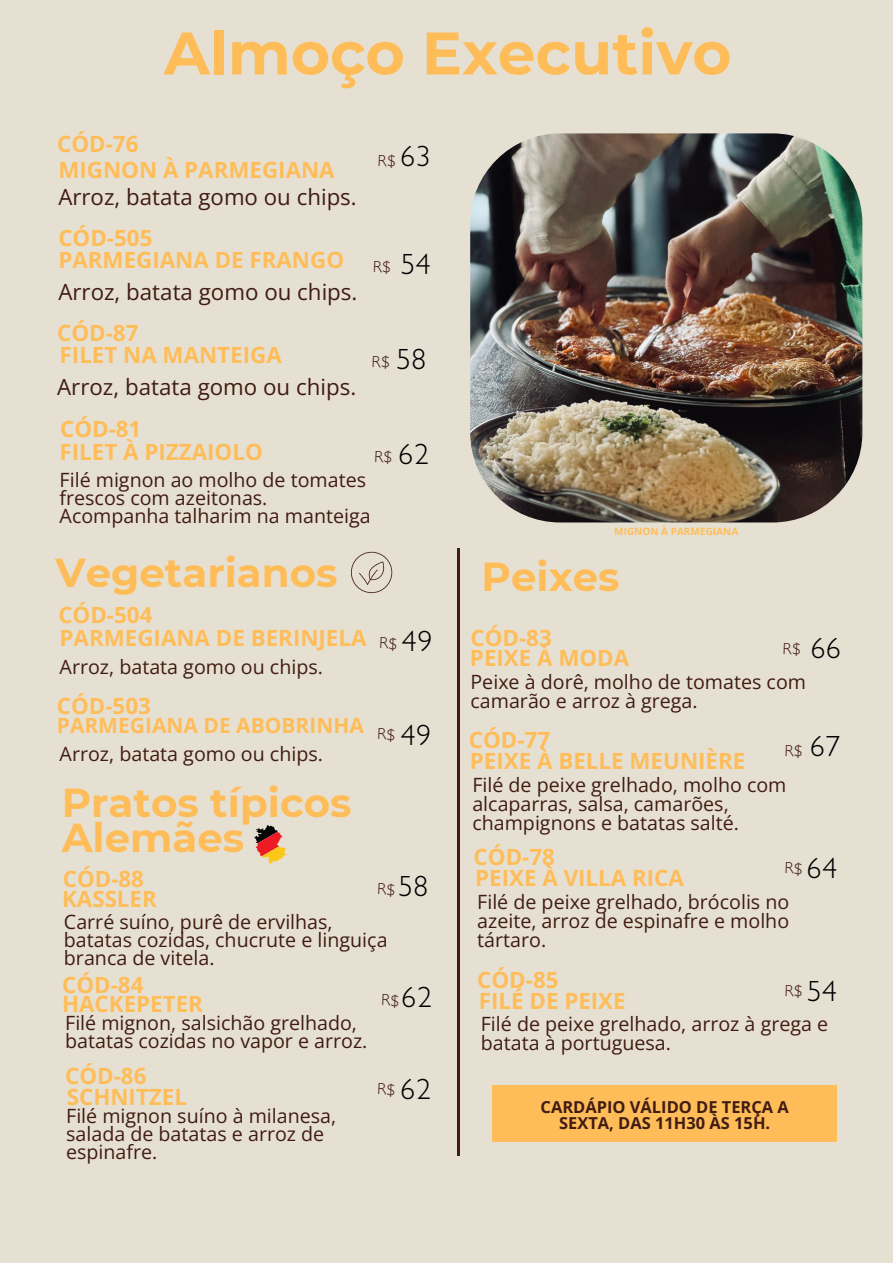
<style>
.page{position:relative;width:893px;height:1264px;background:#fff}
.page>*{position:absolute;margin:0;border:0;box-sizing:border-box;transform-origin:0 0}
.t1{font:700 60px "Montserrat";color:#ffbd59}
.t2{font:700 40.35px/34.8px "Montserrat";color:#ffbd59}
.t3{font:300 29.4px "Gill Sans Nova";letter-spacing:.03em;color:#000}
.t4{font:700 22.35px "Open Sans";color:#ffbd59}
.t5{font:22.35px "Open Sans";color:#401c13}
.t6{font:700 21px "Open Sans";color:#ffbd59}
.t7{font:19.65px/18px "Open Sans";color:#401c13}
.t8{font:700 16.5px/15.8px "Open Sans";color:#401c13;text-align:center}
.t9{font:700 10.05px "Open Sans";color:#ffbd59}
</style>
<div class="page">
<div style="left:0;top:0;width:892px;height:1262px;background:#e6e0d2"></div>
<div style="left:492px;top:1085px;width:344px;height:57px;background:#ffbd59"></div>
<img style="left:470px;top:133px;width:392px;height:389px;border-radius:90px">
<svg style="left:351px;top:552px;width:41px;height:41px"></svg>
<hr style="left:457px;top:548px;width:3px;height:607px;background:#401c13">
<svg style="left:254px;top:825px;width:33px;height:39px"></svg>
<p class="t1" style="left:164px;top:16px;width:569px">Almoço Executivo</p>
<p class="t4" style="left:57px;top:128px;width:83px">CÓD-76</p>
<p class="t4" style="left:58px;top:154px;width:278px">MIGNON À PARMEGIANA</p>
<p class="t5" style="left:58px;top:181px;width:300px">Arroz, batata gomo ou chips.</p>
<p class="t4" style="left:58px;top:222px;width:96px">CÓD-505</p>
<p class="t4" style="left:58px;top:244px;width:287px">PARMEGIANA DE FRANGO</p>
<p class="t5" style="left:58px;top:276px;width:300px">Arroz, batata gomo ou chips.</p>
<p class="t4" style="left:57px;top:317px;width:83px">CÓD-87</p>
<p class="t4" style="left:60px;top:339px;width:223px">FILET NA MANTEIGA</p>
<p class="t5" style="left:57px;top:371px;width:300px">Arroz, batata gomo ou chips.</p>
<p class="t4" style="left:60px;top:413px;width:83px">CÓD-81</p>
<p class="t4" style="left:60px;top:436px;width:205px">FILET À PIZZAIOLO</p>
<p class="t7" style="left:60px;top:470px;width:312px">Filé mignon ao molho de tomates frescos com azeitonas.<br>Acompanha talharim na manteiga</p>
<p class="t2" style="left:56px;top:555px;width:283px">Vegetarianos</p>
<p class="t4" style="left:60px;top:622px;width:308px">PARMEGIANA DE BERINJELA</p>
<p class="t7" style="left:60px;top:657px;width:265px">Arroz, batata gomo ou chips.</p>
<p class="t4" style="left:58px;top:599px;width:96px">CÓD-504</p>
<p class="t4" style="left:57px;top:690px;width:96px">CÓD-503</p>
<p class="t6" style="left:57px;top:711px;width:308px">PARMEGIANA DE ABOBRINHA</p>
<p class="t7" style="left:60px;top:744px;width:265px">Arroz, batata gomo ou chips.</p>
<p class="t3" style="left:400px;top:133px;width:32px">63</p>
<p class="t3" style="left:400px;top:240px;width:32px">54</p>
<p class="t3" style="left:396px;top:335px;width:32px">58</p>
<p class="t3" style="left:398px;top:430px;width:32px">62</p>
<p class="t3" style="left:402px;top:618px;width:32px">49</p>
<p class="t3" style="left:400px;top:711px;width:32px">49</p>
<p class="t2" style="left:62px;top:785px;width:291px">Pratos típicos<br>Alemães</p>
<p class="t4" style="left:62px;top:883px;width:96px">KASSLER</p>
<p class="t7" style="left:64px;top:912px;width:325px">Carré suíno, purê de ervilhas, batatas cozidas, chucrute e linguiça branca de vitela.</p>
<p class="t4" style="left:63px;top:863px;width:83px">CÓD-88</p>
<p class="t3" style="left:398px;top:862px;width:32px">58</p>
<p class="t4" style="left:62px;top:968px;width:83px">CÓD-84</p>
<p class="t4" style="left:62px;top:988px;width:142px">HACKEPETER</p>
<p class="t7" style="left:65px;top:1013px;width:304px">Filé mignon, salsichão grelhado, batatas cozidas no vapor e arroz.</p>
<p class="t4" style="left:65px;top:1059px;width:83px">CÓD-86</p>
<p class="t4" style="left:67px;top:1081px;width:122px">SCHNITZEL</p>
<p class="t7" style="left:66px;top:1106px;width:271px">Filé mignon suíno à milanesa, salada de batatas e arroz de espinafre.</p>
<p class="t3" style="left:401px;top:974px;width:32px">62</p>
<p class="t3" style="left:400px;top:1066px;width:32px">62</p>
<p class="t9" style="left:614px;top:524px;width:125px">MIGNON À PARMEGIANA</p>
<p class="t2" style="left:481px;top:559px;width:139px">Peixes</p>
<p class="t4" style="left:470px;top:622px;width:83px">CÓD-83</p>
<p class="t3" style="left:810px;top:624px;width:32px">66</p>
<p class="t4" style="left:470px;top:642px;width:161px">PEIXE À MODA</p>
<p class="t7" style="left:470px;top:672px;width:337px;line-height:19px">Peixe à dorê, molho de tomates com camarão e arroz à grega.</p>
<p class="t4" style="left:468px;top:724px;width:83px">CÓD-77</p>
<p class="t3" style="left:810px;top:722px;width:32px">67</p>
<p class="t4" style="left:470px;top:744px;width:277px">PEIXE À BELLE MEUNIÈRE</p>
<p class="t7" style="left:472px;top:774px;width:315px;line-height:19px">Filé de peixe grelhado, molho com alcaparras, salsa, camarões, champignons e batatas salté.</p>
<p class="t4" style="left:473px;top:841px;width:83px">CÓD-78</p>
<p class="t4" style="left:475px;top:862px;width:210px">PEIXE À VILLA RICA</p>
<p class="t7" style="left:477px;top:891px;width:313px;line-height:19px;text-align:justify">Filé de peixe grelhado, brócolis no azeite, arroz de espinafre e molho tártaro.</p>
<p class="t3" style="left:806px;top:844px;width:32px">64</p>
<p class="t4" style="left:477px;top:963px;width:83px">CÓD-85</p>
<p class="t3" style="left:806px;top:967px;width:32px">54</p>
<p class="t4" style="left:479px;top:984px;width:148px">FILÉ DE PEIXE</p>
<p class="t7" style="left:481px;top:1014px;width:349px;line-height:19px">Filé de peixe grelhado, arroz à grega e batata à portuguesa.</p>
<p class="t8" style="left:540px;top:1098px;width:250px">CARDÁPIO VÁLIDO DE TERÇA A<br>SEXTA, DAS 11H30 ÀS 15H.</p>
</div>
